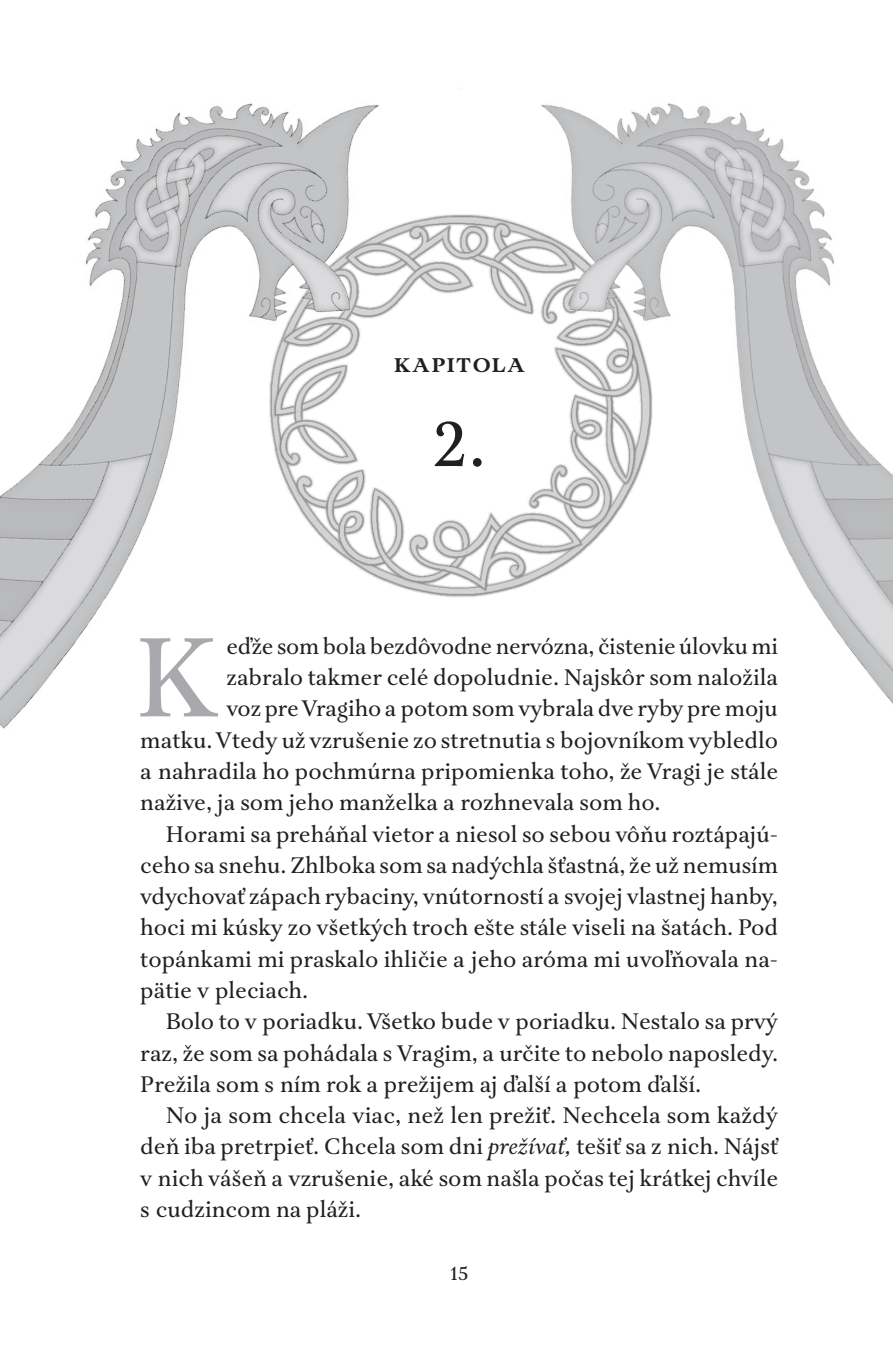
<style>
.page{position:relative;width:893px;height:1372px;background:#fff}
.page>*{position:absolute;margin:0;border:0;box-sizing:border-box;transform-origin:0 0}
.t1{font:115.88px "Aria Text G2";color:#a8a9ad}
.t2{font:68.17px "Aria Text G2";color:#231f20}
.t3{font:600 27.68px "Aria Text G2";letter-spacing:.04em;color:#231f20}
.t4{font:23.18px "Aria Text G2";color:#231f20}
.t5{font:20.25px "Aria Text G2";color:#231f20}
.s1{font-style:italic}
</style>
<div class="page">
<img style="left:0;top:103px;width:397px;height:626px">
<img style="left:397px;top:103px;width:496px;height:601px">
<p class="t3" style="left:394px;top:346px;width:133px">kapitola</p>
<h2 class="t2" style="left:432px;top:403px;width:56px">2.</h2>
<h1 class="t1" style="left:135px;top:608px;width:84px">K</h1>
<p class="t4" style="left:226px;top:632px;width:553px">eďže som bola bezdôvodne nervózna, čistenie úlovku mi</p>
<p class="t4" style="left:226px;top:663px;width:553px">zabralo takmer celé dopoludnie. Najskôr som naložila</p>
<p class="t4" style="left:226px;top:695px;width:553px">voz pre Vragiho a potom som vybrala dve ryby pre moju</p>
<p class="t4" style="left:140px;top:726px;width:639px">matku. Vtedy už vzrušenie zo stretnutia s bojovníkom vybledlo</p>
<p class="t4" style="left:140px;top:757px;width:639px">a nahradila ho pochmúrna pripomienka toho, že Vragi je stále</p>
<p class="t4" style="left:140px;top:788px;width:522px">nažive, ja som jeho manželka a rozhnevala som ho.</p>
<p class="t4" style="left:166px;top:820px;width:614px">Horami sa preháňal vietor a niesol so sebou vôňu roztápajú-</p>
<p class="t4" style="left:140px;top:851px;width:639px">ceho sa snehu. Zhlboka som sa nadýchla šťastná, že už nemusím</p>
<p class="t4" style="left:140px;top:882px;width:639px">vdychovať zápach rybaciny, vnútorností a svojej vlastnej hanby,</p>
<p class="t4" style="left:140px;top:913px;width:639px">hoci mi kúsky zo všetkých troch ešte stále viseli na šatách. Pod</p>
<p class="t4" style="left:140px;top:945px;width:639px">topánkami mi praskalo ihličie a jeho aróma mi uvoľňovala na-</p>
<p class="t4" style="left:140px;top:976px;width:170px">pätie v pleciach.</p>
<p class="t4" style="left:166px;top:1007px;width:614px">Bolo to v poriadku. Všetko bude v poriadku. Nestalo sa prvý</p>
<p class="t4" style="left:140px;top:1039px;width:639px">raz, že som sa pohádala s Vragim, a určite to nebolo naposledy.</p>
<p class="t4" style="left:140px;top:1070px;width:562px">Prežila som s ním rok a prežijem aj ďalší a potom ďalší.</p>
<p class="t4" style="left:166px;top:1101px;width:614px">No ja som chcela viac, než len prežiť. Nechcela som každý</p>
<p class="t4" style="left:140px;top:1132px;width:639px">deň iba pretrpieť. Chcela som dni <span class="s1">prežívať,</span> tešiť sa z nich. Nájsť</p>
<p class="t4" style="left:140px;top:1164px;width:639px">v nich vášeň a vzrušenie, aké som našla počas tej krátkej chvíle</p>
<p class="t4" style="left:140px;top:1195px;width:223px">s cudzincom na pláži.</p>
<p class="t5" style="left:450px;top:1260px;width:20px">15</p>
</div>
